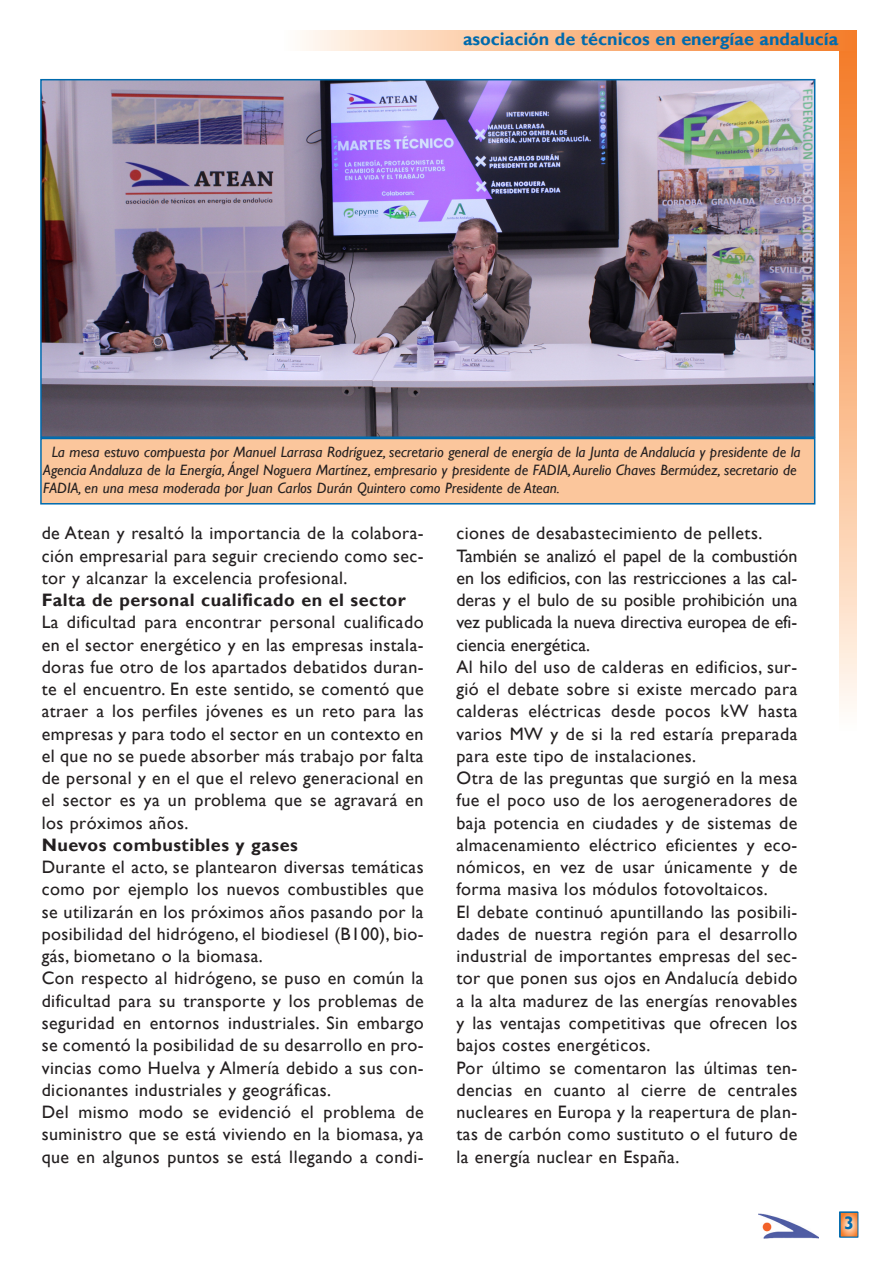
<style>
.page{position:relative;width:884px;height:1263px;background:#fff}
.page>*{position:absolute;margin:0;border:0;box-sizing:border-box;transform-origin:0 0}
.t1{font:18px/22.2px "Gill Sans";letter-spacing:.025em;color:#231f20}
.t2{font:700 18px "Gill Sans";letter-spacing:.03em;color:#231f20}
.t3{font:700 18px "Gill Sans";color:#006aad}
.t4{font:italic 15px/18px "Gill Sans";color:#231f20}
</style>
<div class="page">
<img style="left:758px;top:1213px;width:60px;height:25px">
<div style="left:839px;top:1211px;width:18px;height:26px;border:1px solid #006aad"></div>
<svg style="left:839px;top:51px;width:1px;height:658px"></svg>
<svg style="left:842px;top:1214px;width:14px;height:21px"></svg>
<div style="left:840px;top:1212px;width:18px;height:25px;border:1px solid #006aad"></div>
<div style="left:840px;top:51px;width:17px;height:680px;background:linear-gradient(to bottom,#f47924,#fffaf3)"></div>
<div style="left:282px;top:31px;width:575px;height:20px;background:linear-gradient(to right,#fffbf4,#f47924)"></div>
<img style="left:43px;top:82px;width:769px;height:353px">
<div style="left:40px;top:79px;width:775px;height:359px;border:2px solid #006aad"></div>
<div style="left:42px;top:439px;width:772px;height:64px;background:#fbc69c"></div>
<div style="left:40px;top:438px;width:775px;height:66px;border:2px solid #006aad"></div>
<p class="t3" style="left:463px;top:28px;width:377px">asociación de técnicos en energíae andalucía</p>
<p class="t4" style="left:43px;top:442px;width:759px;text-indent:9px">La mesa estuvo compuesta por Manuel Larrasa Rodríguez, secretario general de energía de la Junta de Andalucía y presidente de la<br>Agencia Andaluza de la Energía, Ángel Noguera Martínez, empresario y presidente de FADIA,Aurelio Chaves Bermúdez, secretario de<br>FADIA, en una mesa moderada por Juan Carlos Durán Quintero como Presidente de Atean.</p>
<p class="t1" style="left:42px;top:522px;width:383px;text-align:justify">de Atean y resaltó la importancia de la colabora&shy;ción empresarial para seguir creciendo como sec&shy;tor y alcanzar la excelencia profesional.</p>
<p class="t2" style="left:42px;top:589px;width:365px">Falta de personal cualificado en el sector</p>
<p class="t1" style="left:42px;top:611px;width:383px;text-align:justify">La dificultad para encontrar personal cualificado en el sector energético y en las empresas instala&shy;doras fue otro de los apartados debatidos duran&shy;te el encuentro. En este sentido, se comentó que atraer a los perfiles jóvenes es un reto para las empresas y para todo el sector en un contexto en el que no se puede absorber más trabajo por falta de personal y en el que el relevo generacional en el sector es ya un problema que se agravará en los próximos años.</p>
<p class="t2" style="left:42px;top:834px;width:258px">Nuevos combustibles y gases</p>
<p class="t1" style="left:42px;top:856px;width:383px">Durante el acto, se plantearon diversas temáticas como por ejemplo los nuevos combustibles que se utilizarán en los próximos años pasando por la posibilidad del hidrógeno, el biodiesel (B100), bio&shy;gás, biometano o la biomasa.<br>Con respecto al hidrógeno, se puso en común la dificultad para su transporte y los problemas de seguridad en entornos industriales. Sin embargo se comentó la posibilidad de su desarrollo en pro&shy;vincias como Huelva y Almería debido a sus con&shy;dicionantes industriales y geográficas.<br>Del mismo modo se evidenció el problema de suministro que se está viviendo en la biomasa, ya que en algunos puntos se está llegando a condi-</p>
<p class="t1" style="left:456px;top:522px;width:342px">ciones de desabastecimiento de pellets.<br>También se analizó el papel de la combustión en los edificios, con las restricciones a las cal&shy;deras y el bulo de su posible prohibición una vez publicada la nueva directiva europea de efi&shy;ciencia energética.<br>Al hilo del uso de calderas en edificios, sur&shy;gió el debate sobre si existe mercado para calderas eléctricas desde pocos kW hasta varios MW y de si la red estaría preparada para este tipo de instalaciones.<br>Otra de las preguntas que surgió en la mesa fue el poco uso de los aerogeneradores de baja potencia en ciudades y de sistemas de almacenamiento eléctrico eficientes y eco&shy;nómicos, en vez de usar únicamente y de forma masiva los módulos fotovoltaicos.<br>El debate continuó apuntillando las posibili&shy;dades de nuestra región para el desarrollo industrial de importantes empresas del sec&shy;tor que ponen sus ojos en Andalucía debido a la alta madurez de las energías renovables y las ventajas competitivas que ofrecen los bajos costes energéticos.<br>Por último se comentaron las últimas ten&shy;dencias en cuanto al cierre de centrales nucleares en Europa y la reapertura de plan&shy;tas de carbón como sustituto o el futuro de la energía nuclear en España.</p>
<p class="t3" style="left:844px;top:1212px;width:11px">3</p>
</div>
